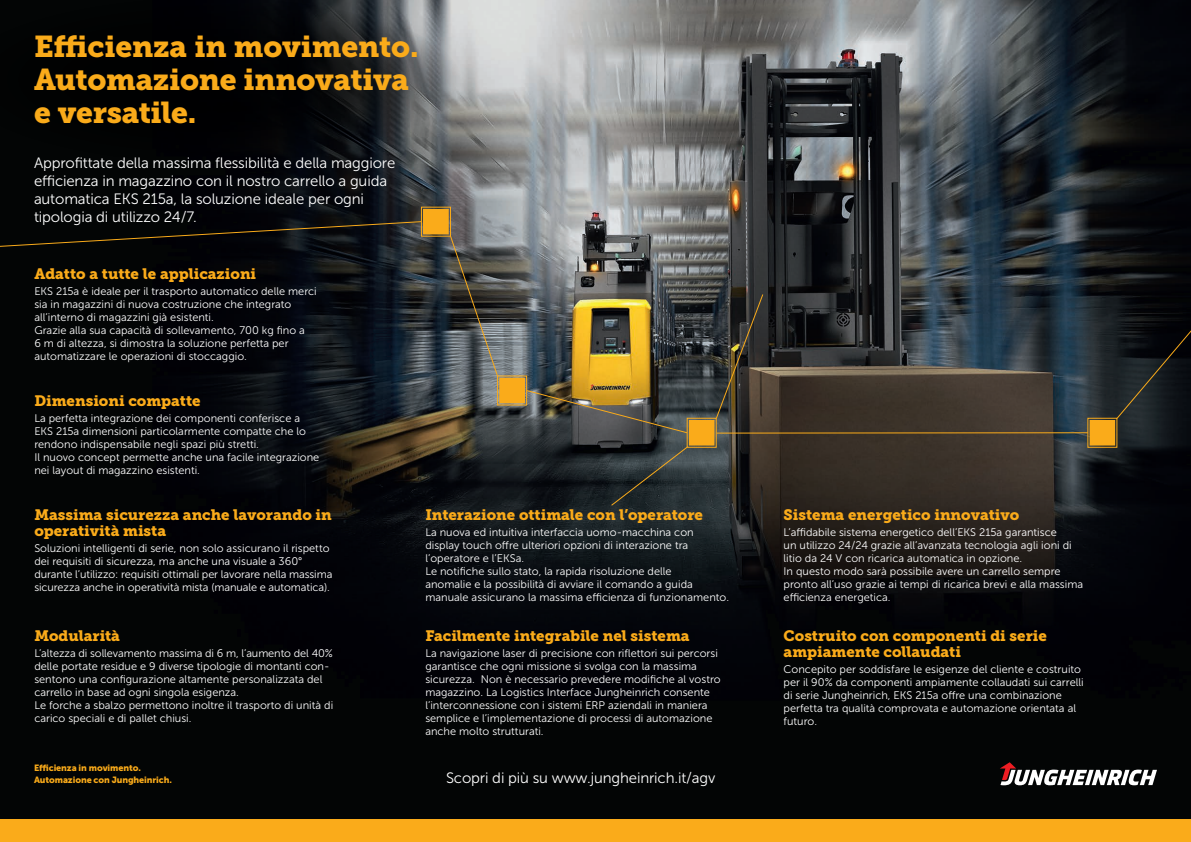
<style>
.page{position:relative;width:1191px;height:842px;background:#fff}
.page>*{position:absolute;margin:0;border:0;box-sizing:border-box;transform-origin:0 0}
.t1{font:30px/33px "Museo JH Slab 900";letter-spacing:-.01em;color:#faab1a}
.t2{font:15px/16px "Museo JH Slab 900";color:#faab1a}
.t3{font:15px "Museo JH Sans 300";letter-spacing:-.01em;color:#fff}
.t4{font:11px/13px "Museo JH Sans 300";color:#fff}
.t5{font:9px "Museo Sans 900";letter-spacing:-.01em;color:#faab1a}
</style>
<div class="page">
<img style="left:0;top:0;width:1191px;height:819px">
<svg style="left:0;top:0;width:462px;height:163px;background:#161719"></svg>
<div style="left:421px;top:207px;width:30px;height:30px;border:1px solid #faab1a"></div>
<div style="left:424px;top:209px;width:24px;height:25px;background:#faab1a"></div>
<div style="left:423px;top:209px;width:25px;height:25px;border:1px solid #faab1a"></div>
<div style="left:497px;top:376px;width:30px;height:29px;border:1px solid #faab1a"></div>
<div style="left:500px;top:378px;width:24px;height:25px;background:#faab1a"></div>
<div style="left:499px;top:378px;width:26px;height:25px;border:1px solid #faab1a"></div>
<div style="left:687px;top:418px;width:29px;height:30px;border:1px solid #faab1a"></div>
<div style="left:689px;top:420px;width:25px;height:25px;background:#faab1a"></div>
<div style="left:1087px;top:418px;width:30px;height:30px;border:1px solid #faab1a"></div>
<div style="left:1090px;top:420px;width:24px;height:25px;background:#faab1a"></div>
<div style="left:1089px;top:420px;width:26px;height:25px;border:1px solid #faab1a"></div>
<svg style="left:0;top:221px;width:422px;height:27px;background:#11110e"></svg>
<svg style="left:449px;top:235px;width:49px;height:142px;background:#535451"></svg>
<img style="left:526px;top:390px;width:162px;height:44px">
<svg style="left:716px;top:432px;width:372px;height:2px"></svg>
<svg style="left:1116px;top:283px;width:75px;height:136px;background:#111416"></svg>
<svg style="left:715px;top:294px;width:48px;height:125px;background:#3a362f"></svg>
<svg style="left:610px;top:446px;width:78px;height:60px;background:#2c3334"></svg>
<div style="left:0;top:819px;width:1191px;height:23px;background:#faab1a"></div>
<svg style="left:999px;top:762px;width:158px;height:23px"></svg>
<p class="t1" style="left:34px;top:30px;width:386px">Efficienza in movimento.</p>
<p class="t1" style="left:34px;top:63px;width:376px">Automazione innovativa e versatile.</p>
<p class="t3" style="left:34px;top:154px;width:363px">Approfittate della massima flessibilità e della maggiore</p>
<p class="t3" style="left:34px;top:172px;width:355px">efficienza in magazzino con il nostro carrello a guida</p>
<p class="t3" style="left:34px;top:190px;width:331px">automatica EKS 215a, la soluzione ideale per ogni</p>
<p class="t3" style="left:34px;top:208px;width:164px">tipologia di utilizzo 24/7.</p>
<p class="t2" style="left:34px;top:266px;width:223px">Adatto a tutte le applicazioni</p>
<p class="t4" style="left:34px;top:285px;width:284px">EKS 215a è ideale per il trasporto automatico delle merci</p>
<p class="t4" style="left:34px;top:298px;width:259px">sia in magazzini di nuova costruzione che integrato</p>
<p class="t4" style="left:34px;top:311px;width:181px">all’interno di magazzini già esistenti.</p>
<p class="t4" style="left:34px;top:324px;width:272px">Grazie alla sua capacità di sollevamento, 700 kg fino a</p>
<p class="t4" style="left:34px;top:337px;width:256px">6 m di altezza, si dimostra la soluzione perfetta per</p>
<p class="t4" style="left:34px;top:350px;width:214px">automatizzare le operazioni di stoccaggio.</p>
<p class="t2" style="left:34px;top:393px;width:168px">Dimensioni compatte</p>
<p class="t4" style="left:34px;top:412px;width:267px">La perfetta integrazione dei componenti conferisce a</p>
<p class="t4" style="left:34px;top:425px;width:273px">EKS 215a dimensioni particolarmente compatte che lo</p>
<p class="t4" style="left:34px;top:438px;width:226px">rendono indispensabile negli spazi più stretti.</p>
<p class="t4" style="left:34px;top:451px;width:286px">Il nuovo concept permette anche una facile integrazione</p>
<p class="t4" style="left:34px;top:464px;width:167px">nei layout di magazzino esistenti.</p>
<p class="t2" style="left:34px;top:506px;width:299px">Massima sicurezza anche lavorando in operatività mista</p>
<p class="t4" style="left:34px;top:541px;width:297px">Soluzioni intelligenti di serie, non solo assicurano il rispetto</p>
<p class="t4" style="left:34px;top:554px;width:269px">dei requisiti di sicurezza, ma anche una visuale a 360°</p>
<p class="t4" style="left:34px;top:567px;width:299px">durante l’utilizzo: requisiti ottimali per lavorare nella massima sicurezza anche in operatività mista (manuale e automatica).</p>
<p class="t2" style="left:34px;top:628px;width:87px">Modularità</p>
<p class="t4" style="left:34px;top:647px;width:300px">L’altezza di sollevamento massima di 6 m, l’aumento del 40%</p>
<p class="t4" style="left:34px;top:660px;width:297px">delle portate residue e 9 diverse tipologie di montanti con&shy;sentono una configurazione altamente personalizzata del carrello in base ad ogni singola esigenza.</p>
<p class="t4" style="left:34px;top:699px;width:300px">Le forche a sbalzo permettono inoltre il trasporto di unità di carico speciali e di pallet chiusi.</p>
<p class="t5" style="left:34px;top:763px;width:108px">Efficienza in movimento.</p>
<p class="t5" style="left:34px;top:775px;width:139px">Automazione con Jungheinrich.</p>
<p class="t2" style="left:425px;top:506px;width:279px">Interazione ottimale con l’operatore</p>
<p class="t4" style="left:425px;top:525px;width:270px">La nuova ed intuitiva interfaccia uomo-macchina con</p>
<p class="t4" style="left:425px;top:538px;width:264px">display touch offre ulteriori opzioni di interazione tra</p>
<p class="t4" style="left:425px;top:551px;width:100px">l’operatore e l’EKSa.</p>
<p class="t4" style="left:425px;top:564px;width:248px">Le notifiche sullo stato, la rapida risoluzione delle</p>
<p class="t4" style="left:425px;top:577px;width:269px">anomalie e la possibilità di avviare il comando a guida</p>
<p class="t4" style="left:425px;top:590px;width:305px">manuale assicurano la massima efficienza di funzionamento.</p>
<p class="t2" style="left:425px;top:628px;width:266px">Facilmente integrabile nel sistema</p>
<p class="t4" style="left:425px;top:647px;width:294px">La navigazione laser di precisione con riflettori sui percorsi</p>
<p class="t4" style="left:425px;top:660px;width:297px">garantisce che ogni missione si svolga con la massima sicurezza. Non è necessario prevedere modifiche al vostro magazzino. La Logistics Interface Jungheinrich consente l’interconnessione con i sistemi ERP aziendali in maniera semplice e l’implementazione di processi di automazione anche molto strutturati.</p>
<p class="t3" style="left:446px;top:770px;width:271px">Scopri di più su www.jungheinrich.it/agv</p>
<p class="t2" style="left:783px;top:506px;width:237px">Sistema energetico innovativo</p>
<p class="t4" style="left:783px;top:525px;width:275px">L’affidabile sistema energetico dell’EKS 215a garantisce</p>
<p class="t4" style="left:783px;top:538px;width:290px">un utilizzo 24/24 grazie all’avanzata tecnologia agli ioni di litio da 24 V con ricarica automatica in opzione.</p>
<p class="t4" style="left:783px;top:564px;width:301px">In questo modo sarà possibile avere un carrello sempre pronto all’uso grazie ai tempi di ricarica brevi e alla massima efficienza energetica.</p>
<p class="t2" style="left:783px;top:628px;width:265px">Costruito con componenti di serie</p>
<p class="t2" style="left:783px;top:644px;width:179px">ampiamente collaudati</p>
<p class="t4" style="left:783px;top:663px;width:299px">Concepito per soddisfare le esigenze del cliente e costruito</p>
<p class="t4" style="left:783px;top:676px;width:302px">per il 90% da componenti ampiamente collaudati sui carrelli di serie Jungheinrich, EKS 215a offre una combinazione</p>
<p class="t4" style="left:783px;top:702px;width:294px">perfetta tra qualità comprovata e automazione orientata al futuro.</p>
</div>
